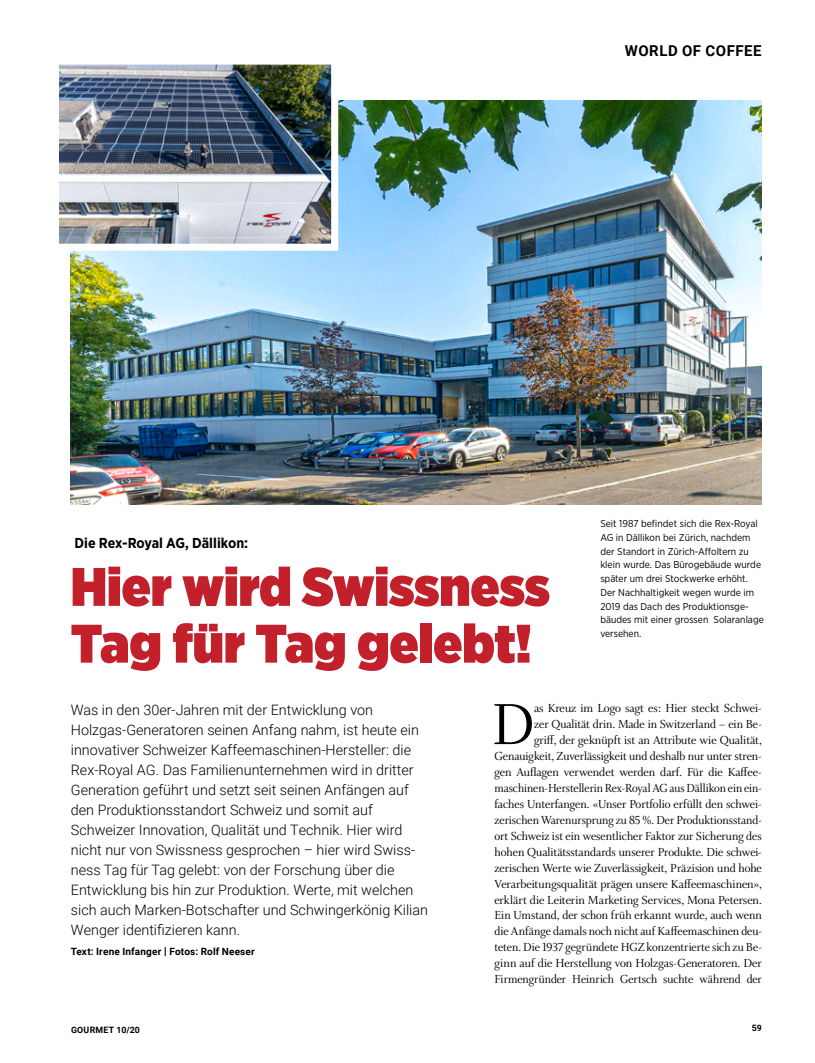
<style>
.page{position:relative;width:815px;height:1063px;background:#fff}
.page>*{position:absolute;margin:0;border:0;box-sizing:border-box;transform-origin:0 0}
.t1{font:62px "Whitman Display";color:#000}
.t2{font:900 54.12px/56.8px "Gotham Narrow";color:#c2202b}
.t3{font:700 15px "Roboto";letter-spacing:.035em;color:#000}
.t4{font:300 14.38px/20px "Roboto";color:#000}
.t5{font:700 14.38px "Gotham Narrow";color:#000}
.t6{font:12.5px/16px "Whitman Display";color:#000;text-align:right}
.t7{font:10px/13.8px "Gotham Narrow";color:#000}
.t8{font:700 10px "Roboto";letter-spacing:.015em;color:#000}
.t9{font:700 8.75px "Roboto";letter-spacing:.035em;color:#000}
.s1{font-family:"Gotham Narrow"}
</style>
<div class="page">
<img style="left:71px;top:101px;width:691px;height:404px">
<img style="left:60px;top:66px;width:270px;height:177px">
<div style="left:52px;top:58px;width:286px;height:193px;border:7px solid #fff"></div>
<p class="t3" style="left:625px;top:41px;width:138px">WORLD OF COFFEE</p>
<p class="t5" style="left:75px;top:534px;width:175px">Die Rex-Royal AG, Dällikon:</p>
<h2 class="t2" style="left:71px;top:558px;width:481px">Hier wird Swissness<br>Tag für Tag gelebt!</h2>
<p class="t7" style="left:600px;top:517px;width:165px">Seit 1987 befindet sich die Rex-Royal<br>AG in Dällikon bei Zürich, nachdem der Standort in Zürich-Affoltern zu klein wurde. Das Bürogebäude wurde später um drei Stockwerke erhöht.<br>Der Nachhaltigkeit wegen wurde im<br>2019 das Dach des Produktionsge&shy;bäudes mit einer grossen Solaranlage versehen.</p>
<p class="t4" style="left:71px;top:699px;width:359px">Was in den 30er-Jahren mit der Entwicklung von Holzgas-Generatoren seinen Anfang nahm, ist heute ein innovativer Schweizer Kaffeemaschinen-Hersteller: die Rex-Royal AG. Das Familienunternehmen wird in dritter Generation geführt und setzt seit seinen Anfängen auf den Produktionsstandort Schweiz und somit auf Schweizer Innovation, Qualität und Technik. Hier wird nicht nur von Swissness gesprochen – hier wird Swiss&shy;ness Tag für Tag gelebt: von der Forschung über die Entwicklung bis hin zur Produktion. Werte, mit welchen sich auch Marken-Botschafter und Schwingerkönig Kilian Wenger identifizieren kann.</p>
<p class="t8" style="left:71px;top:944px;width:185px">Text: Irene Infanger <span class="s1">|</span> Fotos: Rolf Neeser</p>
<p class="t9" style="left:71px;top:1024px;width:70px">GOURMET 10/20</p>
<p class="t6" style="left:494px;top:700px;width:269px">as Kreuz im Logo sagt es: Hier steckt Schwei-<br>zer Qualität drin. Made in Switzerland – ein Be-<br>griff, der geknüpft ist an Attribute wie Qualität, Genauigkeit, Zuverlässigkeit und deshalb nur unter stren&shy;gen Auflagen verwendet werden darf. Für die Kaffee&shy;maschinen-Herstellerin Rex-Royal AG aus Dällikon ein ein&shy;faches Unterfangen. «Unser Portfolio erfüllt den schwei&shy;zerischen Warenursprung zu 85 %. Der Produktionsstand&shy;ort Schweiz ist ein wesentlicher Faktor zur Sicherung des hohen Qualitätsstandards unserer Produkte. Die schwei&shy;zerischen Werte wie Zuverlässigkeit, Präzision und hohe Verarbeitungsqualität prägen unsere Kaffeemaschinen», erklärt die Leiterin Marketing Services, Mona Petersen.<br>Ein Umstand, der schon früh erkannt wurde, auch wenn die Anfänge damals noch nicht auf Kaffeemaschinen deu&shy;teten. Die 1937 gegründete HGZ konzentrierte sich zu Be&shy;ginn auf die Herstellung von Holzgas-Generatoren. Der Firmengründer Heinrich Gertsch suchte während der</p>
<h1 class="t1" style="left:492px;top:689px;width:44px">D</h1>
<p class="t9" style="left:752px;top:1021px;width:12px">59</p>
</div>
